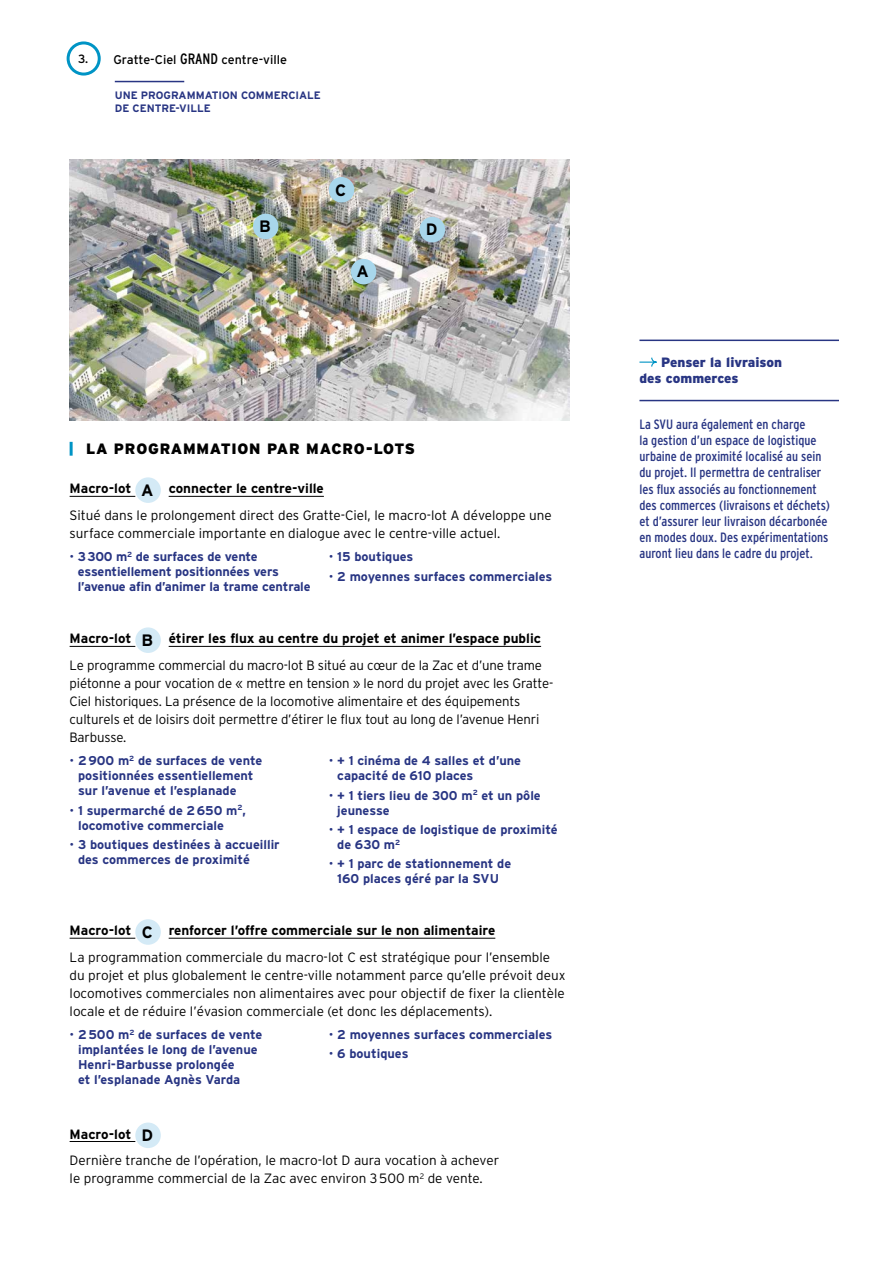
<style>
.page{position:relative;width:893px;height:1263px;background:#fff}
.page>*{position:absolute;margin:0;border:0;box-sizing:border-box;transform-origin:0 0}
.t1{font:700 16.5px "Interstate";color:#000}
.t2{font:900 15px "Interstate";letter-spacing:.05em;color:#000}
.t3{font:300 13.5px/18px "Interstate";letter-spacing:-.01em;color:#000}
.t4{font:13.5px/16.2px "Interstate Condensed";color:#283583}
.t5{font:900 13.5px/16.2px "Interstate";color:#283583}
.t6{font:700 12.75px/15px "Interstate";color:#283583}
.t7{font:12.6px "Interstate";color:#000}
.t8{font:12px "Interstate";color:#000}
.t9{font:700 10.8px/12.9px "Interstate";color:#283583}
.s1{font-family:"Interstate Condensed";font-size:15px}
.s2{font-weight:700}
.s3{font-weight:700;font-size:16.5px}
.s4{font-weight:300}
</style>
<div class="page">
<div style="left:67px;top:41px;width:34px;height:35px;border:3px solid #0094c5;border-radius:50%"></div>
<hr style="left:115px;top:81px;width:69px;height:1px;background:#283583">
<hr style="left:70px;top:496px;width:65px;height:1px;background:#000">
<hr style="left:169px;top:496px;width:155px;height:1px;background:#000">
<hr style="left:70px;top:442px;width:3px;height:14px;background:#0094c5">
<div style="left:135px;top:477px;width:26px;height:26px;background:#d4eaf6;border-radius:50%"></div>
<hr style="left:70px;top:646px;width:65px;height:1px;background:#000">
<hr style="left:169px;top:646px;width:372px;height:1px;background:#000">
<div style="left:135px;top:627px;width:26px;height:26px;background:#d4eaf6;border-radius:50%"></div>
<hr style="left:70px;top:938px;width:65px;height:1px;background:#000">
<hr style="left:169px;top:938px;width:326px;height:1px;background:#000">
<div style="left:135px;top:919px;width:26px;height:26px;background:#d4eaf6;border-radius:50%"></div>
<hr style="left:70px;top:1141px;width:65px;height:1px;background:#000">
<div style="left:135px;top:1122px;width:26px;height:26px;background:#d4eaf6;border-radius:50%"></div>
<img style="left:70px;top:160px;width:500px;height:261px">
<hr style="left:639px;top:340px;width:200px;height:1px;background:#283583">
<hr style="left:639px;top:400px;width:200px;height:1px;background:#283583">
<svg style="left:639px;top:357px;width:18px;height:10px"></svg>
<div style="left:420px;top:217px;width:25px;height:25px;background:#a8d6eb;border-radius:50%"></div>
<div style="left:329px;top:177px;width:25px;height:26px;background:#a8d6eb;border-radius:50%"></div>
<div style="left:253px;top:214px;width:26px;height:25px;background:#a8d6eb;border-radius:50%"></div>
<div style="left:351px;top:259px;width:25px;height:25px;background:#a8d6eb;border-radius:50%"></div>
<p class="t8" style="left:78px;top:52px;width:12px">3.</p>
<p class="t7" style="left:113px;top:52px;width:175px">Gratte-Ciel <span class="s1">GRAND</span> centre-ville</p>
<p class="t9" style="left:115px;top:89px;width:208px">UNE PROGRAMMATION COMMERCIALE<br>DE CENTRE-VILLE</p>
<p class="t1" style="left:259px;top:217px;width:13px">B</p>
<p class="t1" style="left:335px;top:181px;width:13px">C</p>
<p class="t1" style="left:357px;top:262px;width:14px">A</p>
<p class="t1" style="left:426px;top:220px;width:13px">D</p>
<p class="t2" style="left:86px;top:440px;width:330px">LA PROGRAMMATION PAR MACRO-LOTS</p>
<p class="t3" style="left:70px;top:475px;width:484px;line-height:26.5px"><span class="s2">Macro-lot</span> <span class="s3">A</span> <span class="s2">connecter le centre-ville<br></span>Situé dans le prolongement direct des Gratte-Ciel, le macro-lot A développe une</p>
<p class="t3" style="left:70px;top:524px;width:432px">surface commerciale importante en dialogue avec le centre-ville actuel.</p>
<p class="t6" style="left:78px;top:549px;width:234px;text-indent:-8px"><span class="s4">•</span> 3300 m<sup>2</sup> de surfaces de vente essentiellement positionnées vers l’avenue afin d’animer la trame centrale</p>
<p class="t6" style="left:329px;top:549px;width:86px"><span class="s4">•</span> 15 boutiques</p>
<p class="t6" style="left:329px;top:568px;width:225px"><span class="s4">•</span> 2 moyennes surfaces commerciales</p>
<p class="t3" style="left:70px;top:625px;width:474px;line-height:26.5px"><span class="s2">Macro-lot</span> <span class="s3">B</span> <span class="s2">étirer les flux au centre du projet et animer l’espace public<br></span>Le programme commercial du macro-lot B situé au cœur de la Zac et d’une trame</p>
<p class="t3" style="left:70px;top:674px;width:485px">piétonne a pour vocation de « mettre en tension » le nord du projet avec les Gratte-Ciel historiques. La présence de la locomotive alimentaire et des équipements culturels et de loisirs doit permettre d’étirer le flux tout au long de l’avenue Henri Barbusse.</p>
<p class="t6" style="left:78px;top:753px;width:186px;text-indent:-8px"><span class="s4">•</span> 2900 m<sup>2</sup> de surfaces de vente positionnées essentiellement sur l’avenue et l’esplanade</p>
<p class="t6" style="left:78px;top:802px;width:169px;text-indent:-8px"><span class="s4">•</span> 1 supermarché de 2650 m<sup>2</sup>, locomotive commerciale</p>
<p class="t6" style="left:78px;top:837px;width:203px;text-indent:-8px"><span class="s4">•</span> 3 boutiques destinées à accueillir des commerces de proximité</p>
<p class="t6" style="left:337px;top:753px;width:185px;text-indent:-8px"><span class="s4">•</span> + 1 cinéma de 4 salles et d’une capacité de 610 places</p>
<p class="t6" style="left:337px;top:787px;width:205px;text-indent:-8px"><span class="s4">•</span> + 1 tiers lieu de 300 m<sup>2</sup> et un pôle jeunesse</p>
<p class="t6" style="left:337px;top:822px;width:222px;text-indent:-8px"><span class="s4">•</span> + 1 espace de logistique de proximité de 630 m<sup>2</sup></p>
<p class="t6" style="left:329px;top:856px;width:184px;text-align:center"><span class="s4">•</span> + 1 parc de stationnement de<br>160 places géré par la SVU</p>
<p class="t3" style="left:70px;top:917px;width:482px;line-height:26.5px"><span class="s2">Macro-lot</span> <span class="s3">C</span> <span class="s2">renforcer l’offre commerciale sur le non alimentaire<br></span>La programmation commerciale du macro-lot C est stratégique pour l’ensemble</p>
<p class="t3" style="left:70px;top:966px;width:497px;text-align:justify">du projet et plus globalement le centre-ville notamment parce qu’elle prévoit deux locomotives commerciales non alimentaires avec pour objectif de fixer la clientèle locale et de réduire l’évasion commerciale (et donc les déplacements).</p>
<p class="t6" style="left:78px;top:1027px;width:186px;text-indent:-8px"><span class="s4">•</span> 2500 m<sup>2</sup> de surfaces de vente implantées le long de l’avenue<br>Henri-Barbusse prolongée<br>et l’esplanade Agnès Varda</p>
<p class="t6" style="left:329px;top:1027px;width:225px"><span class="s4">•</span> 2 moyennes surfaces commerciales</p>
<p class="t6" style="left:329px;top:1046px;width:81px"><span class="s4">•</span> 6 boutiques</p>
<p class="t3" style="left:70px;top:1120px;width:431px;line-height:26.5px"><span class="s2">Macro-lot</span> <span class="s3">D<br></span>Dernière tranche de l’opération, le macro-lot D aura vocation à achever</p>
<p class="t3" style="left:70px;top:1169px;width:415px">le programme commercial de la Zac avec environ 3500 m<sup>2</sup> de vente.</p>
<p class="t5" style="left:639px;top:354px;width:144px;text-indent:22px">Penser la livraison des commerces</p>
<p class="t4" style="left:639px;top:416px;width:192px">La SVU aura également en charge<br>la gestion d’un espace de logistique urbaine de proximité localisé au sein du projet. Il permettra de centraliser les flux associés au fonctionnement des commerces (livraisons et déchets) et d’assurer leur livraison décarbonée en modes doux. Des expérimentations auront lieu dans le cadre du projet.</p>
</div>
